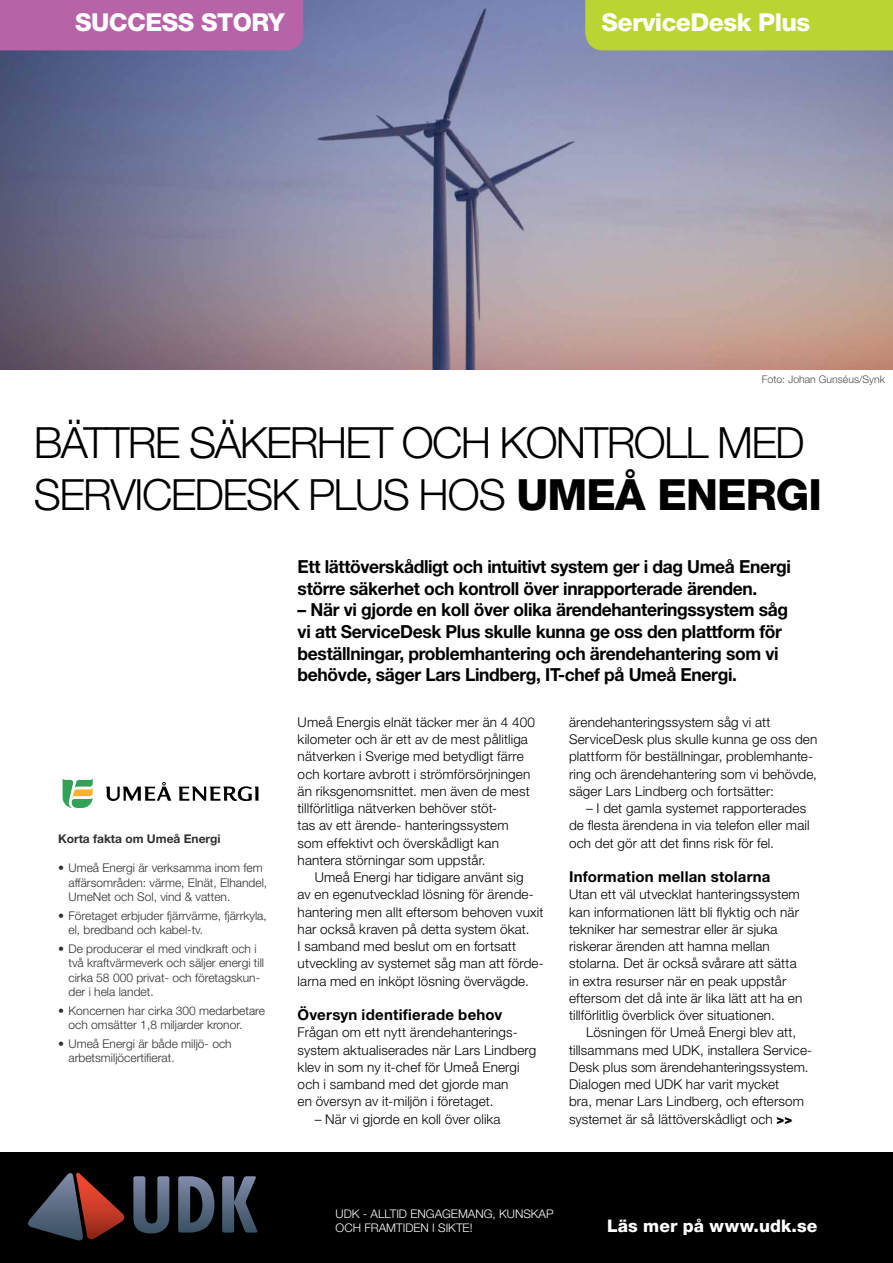
<style>
.page{position:relative;width:893px;height:1263px;background:#fff}
.page>*{position:absolute;margin:0;border:0;box-sizing:border-box;transform-origin:0 0}
.t1{font:300 43.05px/51.8px "Helvetica Neue LT Std";letter-spacing:-.04em;color:#000}
.t2{font:800 24.75px "Helvetica Neue LT Std";letter-spacing:-.02em;color:#fff}
.t3{font:700 18px/21.6px "Helvetica Neue LT Std";letter-spacing:-.02em;color:#000}
.t4{font:800 17.4px "Helvetica Neue LT Std";letter-spacing:.005em;color:#fff}
.t5{font:700 15px "Helvetica Neue LT Std";letter-spacing:.015em;color:#000}
.t6{font:300 13.5px/17.2px "Helvetica Neue LT Std";letter-spacing:.01em;color:#000}
.t7{font:300 12px/14.4px "Helvetica Neue LT Std";color:#302f31}
.t8{font:700 12px "Helvetica Neue LT Std";color:#302f31}
.t9{font:300 11.85px/14.2px "Helvetica Neue LT Std";color:#fff}
.t10{font:300 10.5px "Helvetica Neue LT Std";color:#4c4c4e}
.s1{font-weight:800}
.s2{font-weight:900}
</style>
<div class="page">
<div style="left:0;top:1152px;width:893px;height:111px;background:#000"></div>
<svg style="left:28px;top:1173px;width:96px;height:67px"></svg>
<svg style="left:178px;top:1176px;width:36px;height:56px"></svg>
<svg style="left:133px;top:1176px;width:36px;height:57px"></svg>
<svg style="left:222px;top:1176px;width:35px;height:56px"></svg>
<img style="left:0;top:0;width:893px;height:370px">
<div style="left:585px;top:0;width:308px;height:50px;background:#bad531"></div>
<svg style="left:63px;top:779px;width:30px;height:29px"></svg>
<svg style="left:106px;top:782px;width:65px;height:19px"></svg>
<svg style="left:178px;top:786px;width:80px;height:15px"></svg>
<div style="left:0;top:0;width:303px;height:50px;background:#b763a7"></div>
<h2 class="t2" style="left:75px;top:7px;width:211px">Success story</h2>
<h2 class="t2" style="left:601px;top:7px;width:210px">ServiceDesk Plus</h2>
<p class="t10" style="left:762px;top:373px;width:125px">Foto: Johan Gunséus/Synk</p>
<h1 class="t1" style="left:34px;top:416px;width:790px">Bättre säkerhet och kontroll med<br>ServiceDesk Plus hos <span class="s1">Umeå Energi</span></h1>
<p class="t8" style="left:58px;top:832px;width:164px">Korta fakta om Umeå Energi</p>
<p class="t7" style="left:69px;top:860px;width:200px;text-indent:-10px">• U meå Energi är verksamma inom fem affärsområden: värme, Elnät, Elhandel,<br>UmeNet och Sol, vind &amp; vatten.</p>
<p class="t7" style="left:69px;top:908px;width:200px;text-indent:-10px">• Företaget erbjuder fjärrvärme, fjärrkyla, el, bredband och kabel-tv.</p>
<p class="t7" style="left:69px;top:941px;width:197px;text-indent:-10px">• De producerar el med vindkraft och i två kraftvärmeverk och säljer energi till cirka 58 000 privat- och företagskun&shy;der i hela landet.</p>
<p class="t7" style="left:69px;top:1003px;width:198px;text-indent:-10px">• Koncernen har cirka 300 medarbetare och omsätter 1,8 miljarder kronor.</p>
<p class="t7" style="left:69px;top:1036px;width:165px;text-indent:-10px">• U meå Energi är både miljö- och arbetsmiljöcertifierat.</p>
<h3 class="t3" style="left:298px;top:555px;width:495px">Ett lättöverskådligt och intuitivt system ger i dag Umeå Energi större säkerhet och kontroll över inrapporterade ärenden.</h3>
<p class="t3" style="left:298px;top:599px;width:492px">– När vi gjorde en koll över olika ärendehanteringssystem såg vi att ServiceDesk Plus skulle kunna ge oss den plattform för beställningar, problemhantering och ärendehantering som vi behövde, säger Lars Lindberg, IT-chef på Umeå Energi.</p>
<p class="t6" style="left:298px;top:713px;width:239px">Umeå Energis elnät täcker mer än 4 400 kilometer och är ett av de mest pålitliga nätverken i Sverige med betydligt färre och kortare avbrott i strömförsörjningen än riksgenomsnittet. men även de mest tillförlitliga nätverken behöver stöt-<br>tas av ett ärende- hanteringssystem som effektivt och överskådligt kan hantera störningar som uppstår.</p>
<p class="t6" style="left:298px;top:868px;width:248px;text-indent:17px">Umeå Energi har tidigare använt sig<br>av en egenutvecklad lösning för ärende&shy;hantering men allt eftersom behoven vuxit har också kraven på detta system ökat.<br>I samband med beslut om en fortsatt utveckling av systemet såg man att förde&shy;larna med en inköpt lösning övervägde.</p>
<p class="t5" style="left:298px;top:1005px;width:206px">Översyn identifierade behov</p>
<p class="t6" style="left:298px;top:1024px;width:240px">Frågan om ett nytt ärendehanterings&shy;system aktualiserades när Lars Lindberg klev in som ny it-chef för Umeå Energi och i samband med det gjorde man<br>en översyn av it-miljön i företaget.</p>
<p class="t6" style="left:315px;top:1110px;width:187px">– När vi gjorde en koll över olika</p>
<p class="t6" style="left:569px;top:713px;width:250px">ärendehanteringssystem såg vi att ServiceDesk plus skulle kunna ge oss den plattform för beställningar, problemhante&shy;ring och ärendehantering som vi behövde, säger Lars Lindberg och fortsätter:</p>
<p class="t6" style="left:569px;top:799px;width:242px;text-indent:17px">– I det gamla systemet rapporterades de flesta ärendena in via telefon eller mail och det gör att det finns risk för fel.</p>
<p class="t5" style="left:569px;top:867px;width:203px">Information mellan stolarna</p>
<p class="t6" style="left:569px;top:886px;width:235px">Utan ett väl utvecklat hanteringssystem kan informationen lätt bli flyktig och när tekniker har semestrar eller är sjuka riskerar ärenden att hamna mellan stolarna. Det är också svårare att sätta in extra resurser när en peak uppstår eftersom det då inte är lika lätt att ha en tillförlitlig överblick över situationen.</p>
<p class="t6" style="left:569px;top:1024px;width:229px;text-indent:17px">Lösningen för Umeå Energi blev att, tillsammans med UDK</p>
<p class="t6" style="left:569px;top:1041px;width:245px;text-indent:131px">, installera Service-<br>Desk plus som ärendehanteringssystem.<br>Dialogen med UDK</p>
<p class="t6" style="left:569px;top:1075px;width:237px;text-indent:117px">har varit mycket bra, menar Lars Lindberg, och eftersom systemet är så lättöverskådligt och <span class="s2">&gt;&gt;</span></p>
<p class="t9" style="left:336px;top:1206px;width:219px">UDK - ALLTID ENGAGEMANG, KUNSKAP<br>OCH FRAMTIDEN I SIKTE!</p>
<p class="t4" style="left:607px;top:1215px;width:212px">Läs mer på www.udk.se</p>
</div>
